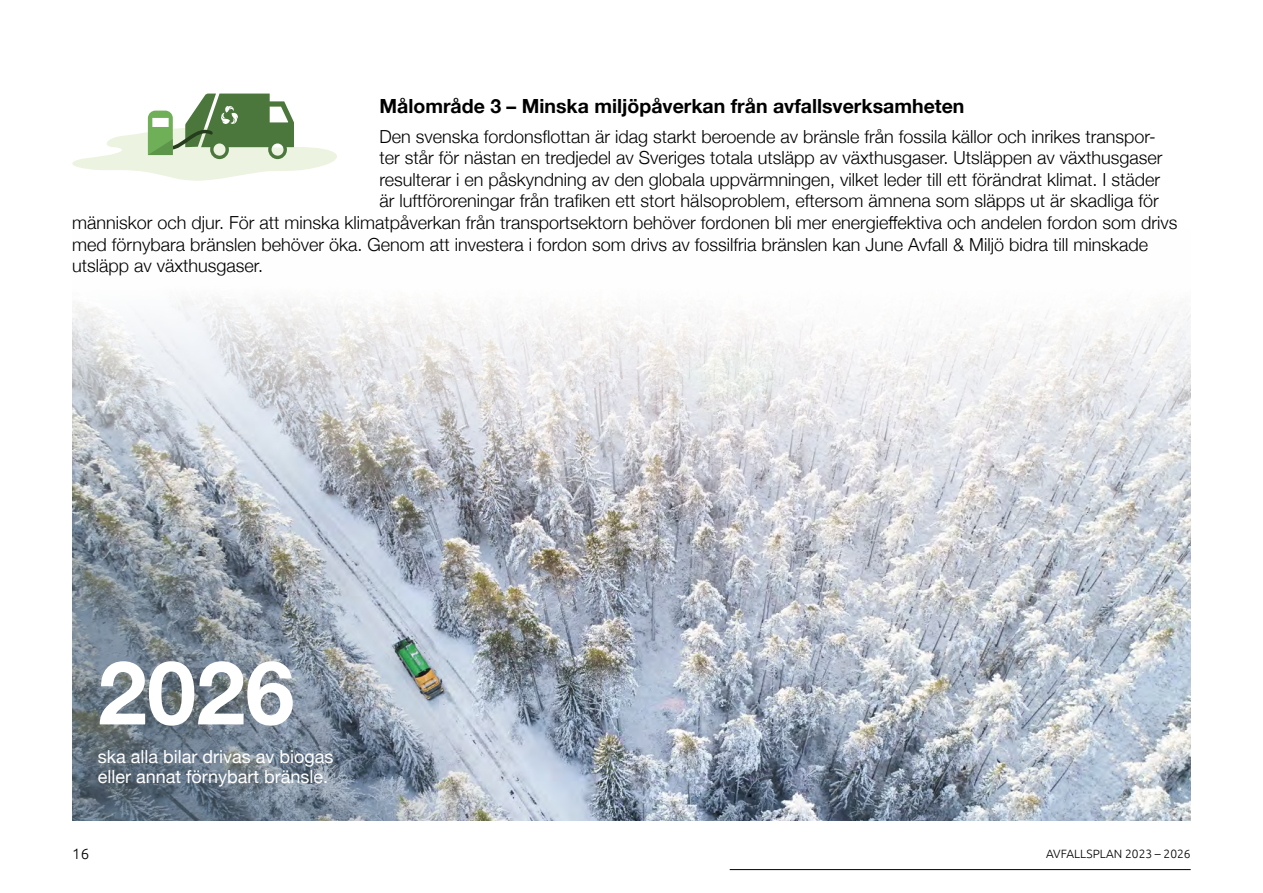
<style>
.page{position:relative;width:1263px;height:893px;background:#fff}
.page>*{position:absolute;margin:0;border:0;box-sizing:border-box;transform-origin:0 0}
.t1{font:700 88.5px "Helvetica Neue LT Std";color:#fff}
.t2{font:700 19.5px "Helvetica Neue";color:#000}
.t3{font:300 18px/21.6px "Helvetica Neue";color:#000}
.t4{font:18px/19.5px "Helvetica Neue";color:#fff}
.t5{font:300 15px "Ubuntu";color:#000}
.t6{font:300 12px "Ubuntu";color:#000}
</style>
<div class="page">
<hr style="left:730px;top:869px;width:461px;height:1px;background:#000">
<img style="left:72px;top:299px;width:1119px;height:522px">
<svg style="left:72px;top:94px;width:265px;height:87px"></svg>
<svg style="left:72px;top:395px;width:590px;height:426px;background:#9da6af"></svg>
<h3 class="t2" style="left:379px;top:90px;width:586px">Målområde 3 – Minska miljöpåverkan från avfallsverksamheten</h3>
<p class="t3" style="left:379px;top:124px;width:784px">Den svenska fordonsflottan är idag starkt beroende av bränsle från fossila källor och inrikes transpor&shy;ter står för nästan en tredjedel av Sveriges totala utsläpp av växthusgaser. Utsläppen av växthusgaser resulterar i en påskyndning av den globala uppvärmningen, vilket leder till ett förändrat klimat. I städer</p>
<p class="t3" style="left:379px;top:189px;width:781px">är luftföroreningar från trafiken ett stort hälsoproblem, eftersom ämnena som släpps ut är skadliga för</p>
<p class="t3" style="left:72px;top:211px;width:1106px">människor och djur. För att minska klimatpåverkan från transportsektorn behöver fordonen bli mer energieffektiva och andelen fordon som drivs med förnybara bränslen behöver öka. Genom att investera i fordon som drivs av fossilfria bränslen kan June Avfall &amp; Miljö bidra till minskade utsläpp av växthusgaser.</p>
<p class="t1" style="left:98px;top:638px;width:198px">2026</p>
<p class="t4" style="left:98px;top:748px;width:237px">ska alla bilar drivas av biogas eller annat förnybart bränsle.</p>
<p class="t5" style="left:72px;top:845px;width:18px">16</p>
<p class="t6" style="left:1046px;top:846px;width:146px">AVFALLSPLAN 2023 – 2026</p>
</div>
